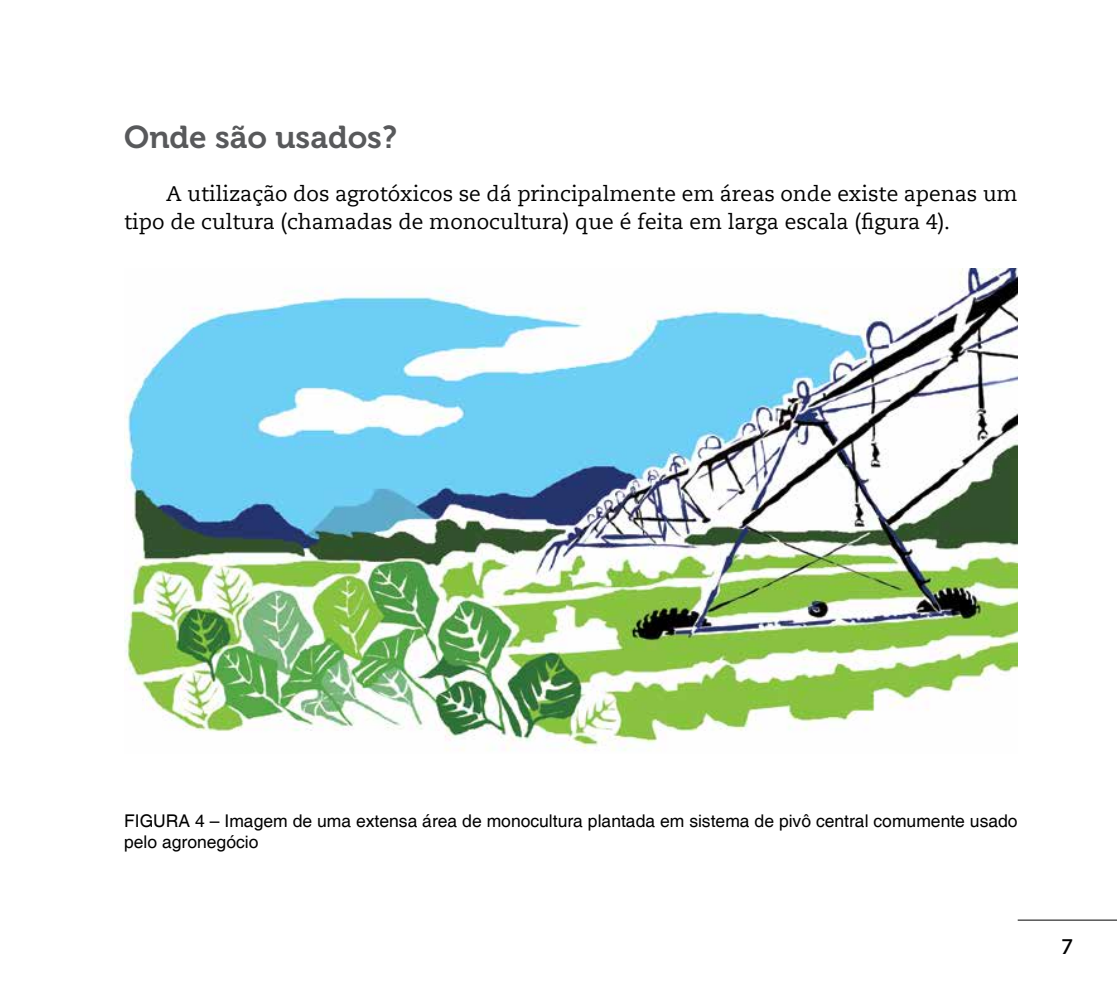
<style>
.page{position:relative;width:1117px;height:993px;background:#fff}
.page>*{position:absolute;margin:0;border:0;box-sizing:border-box;transform-origin:0 0}
.t1{font:31.5px "Museo 700";color:#58595b}
.t2{font:21px/28px "Caecilia LT Std";color:#000}
.t3{font:700 21px "Caecilia LT Std";color:#000}
.t4{font:17.5px/21px "Helvetica";color:#000}
</style>
<div class="page">
<hr style="left:1017px;top:919px;width:99px;height:1px;background:#000">
<img style="left:124px;top:269px;width:893px;height:482px">
<h1 class="t1" style="left:124px;top:119px;width:274px">Onde são usados?</h1>
<p class="t2" style="left:124px;top:180px;width:894px;text-indent:42px">A utilização dos agrotóxicos se dá principalmente em áreas onde existe apenas um tipo de cultura (chamadas de monocultura) que é feita em larga escala (figura 4).</p>
<p class="t4" style="left:124px;top:810px;width:894px">Figura 4 – I magem de uma extensa área de monocultura plantada em sistema de pivô central comumente usado pelo agronegócio</p>
<p class="t3" style="left:1060px;top:934px;width:14px">7</p>
</div>
